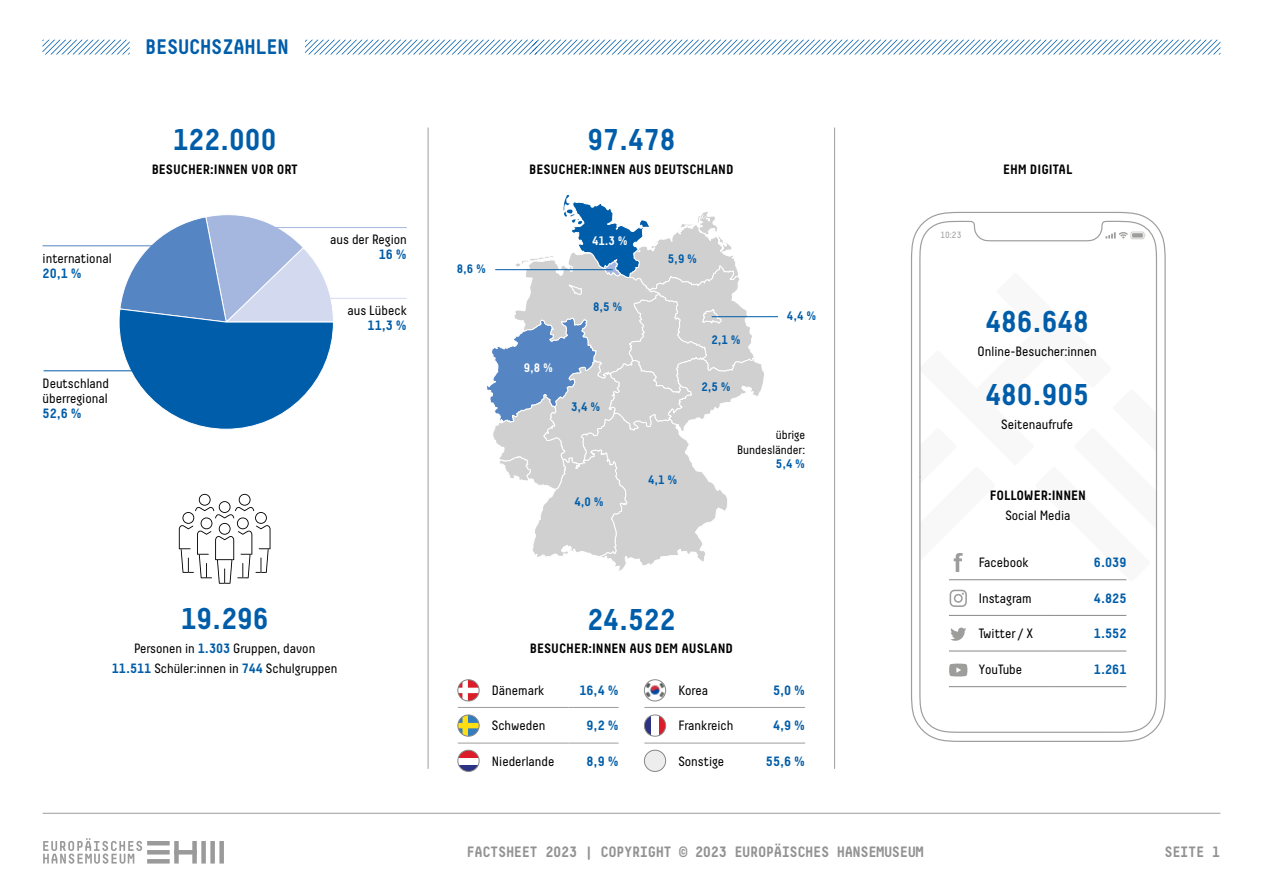
<style>
.page{position:relative;width:1263px;height:893px;background:#fff}
.page>*{position:absolute;margin:0;border:0;box-sizing:border-box;transform-origin:0 0}
.t1{font:700 30px "Decima Pro";color:#005da9}
.t2{font:700 21px "Decima Mono R";letter-spacing:-.075em;color:#005da9}
.t3{font:700 15px "Decima Mono R";letter-spacing:-.075em;color:#929292}
.t4{font:13.5px/15px "Decima Pro";color:#000}
.t5{font:700 13.5px "Decima Pro";color:#000}
.t6{font:700 13.5px "Decima Pro";color:#005da9}
.t7{font:700 12.3px "Decima Pro";color:#005da9}
.t8{font:12.3px/14.7px "Decima Pro";color:#000;text-align:right}
.t9{font:700 12.3px "Decima Pro";color:#fff}
.t10{font:9px "Decima Pro";color:#9d9e9e}
.s1{font-weight:700;color:#005da9}
</style>
<div class="page">
<svg style="left:43px;top:40px;width:87px;height:14px"></svg>
<svg style="left:305px;top:40px;width:915px;height:14px"></svg>
<svg style="left:118px;top:215px;width:216px;height:215px"></svg>
<svg style="left:486px;top:195px;width:279px;height:376px"></svg>
<div style="left:592px;top:236px;width:36px;height:9px;background:#005da9"></div>
<svg style="left:911px;top:212px;width:255px;height:530px"></svg>
<svg style="left:918px;top:220px;width:240px;height:513px"></svg>
<svg style="left:1105px;top:231px;width:41px;height:8px"></svg>
<hr style="left:949px;top:579px;width:105px;height:1px;background:#878787">
<hr style="left:1054px;top:579px;width:72px;height:1px;background:#878787">
<hr style="left:949px;top:615px;width:105px;height:1px;background:#878787">
<hr style="left:1054px;top:615px;width:72px;height:1px;background:#878787">
<hr style="left:949px;top:651px;width:105px;height:1px;background:#878787">
<hr style="left:1054px;top:651px;width:72px;height:1px;background:#878787">
<hr style="left:949px;top:686px;width:105px;height:1px;background:#878787">
<hr style="left:1054px;top:686px;width:72px;height:1px;background:#878787">
<svg style="left:954px;top:553px;width:9px;height:19px"></svg>
<svg style="left:950px;top:627px;width:16px;height:14px"></svg>
<svg style="left:949px;top:590px;width:18px;height:17px"></svg>
<svg style="left:949px;top:664px;width:18px;height:12px"></svg>
<hr style="left:428px;top:128px;width:1px;height:641px;background:#9d9d9c">
<hr style="left:834px;top:128px;width:1px;height:641px;background:#9d9d9c">
<hr style="left:458px;top:707px;width:110px;height:1px;background:#9d9d9c">
<hr style="left:568px;top:707px;width:51px;height:1px;background:#9d9d9c">
<hr style="left:458px;top:743px;width:110px;height:1px;background:#9d9d9c">
<hr style="left:568px;top:743px;width:51px;height:1px;background:#9d9d9c">
<svg style="left:458px;top:681px;width:21px;height:20px"></svg>
<div style="left:458px;top:679px;width:21px;height:22px;border:1px solid #878787;border-radius:50%"></div>
<svg style="left:458px;top:715px;width:21px;height:21px"></svg>
<div style="left:458px;top:715px;width:21px;height:21px;border:1px solid #878787;border-radius:50%"></div>
<svg style="left:458px;top:764px;width:21px;height:7px"></svg>
<svg style="left:458px;top:750px;width:21px;height:7px"></svg>
<div style="left:458px;top:750px;width:21px;height:22px;border:1px solid #878787;border-radius:50%"></div>
<hr style="left:644px;top:707px;width:111px;height:1px;background:#9d9d9c">
<hr style="left:755px;top:707px;width:50px;height:1px;background:#9d9d9c">
<hr style="left:644px;top:743px;width:111px;height:1px;background:#9d9d9c">
<hr style="left:755px;top:743px;width:50px;height:1px;background:#9d9d9c">
<div style="left:644px;top:750px;width:22px;height:21px;background:#ededed;border-radius:50%"></div>
<div style="left:644px;top:750px;width:22px;height:22px;border:1px solid #878787;border-radius:50%"></div>
<img style="left:644px;top:682px;width:22px;height:17px">
<div style="left:644px;top:679px;width:22px;height:22px;border:1px solid #878787;border-radius:50%"></div>
<svg style="left:644px;top:715px;width:7px;height:21px"></svg>
<svg style="left:659px;top:715px;width:7px;height:21px"></svg>
<div style="left:644px;top:715px;width:22px;height:21px;border:1px solid #878787;border-radius:50%"></div>
<hr style="left:313px;top:298px;width:94px;height:1px;background:#d3daf0">
<hr style="left:257px;top:227px;width:150px;height:1px;background:#a5b7df">
<hr style="left:43px;top:245px;width:125px;height:1px;background:#5685c4">
<hr style="left:44px;top:370px;width:123px;height:1px;background:#005da9">
<hr style="left:495px;top:269px;width:118px;height:1px;background:#005da9">
<hr style="left:712px;top:316px;width:66px;height:1px;background:#005da9">
<svg style="left:179px;top:494px;width:91px;height:90px"></svg>
<svg style="left:43px;top:838px;width:99px;height:26px"></svg>
<div style="left:174px;top:841px;width:5px;height:23px;background:#9a9a9a"></div>
<div style="left:201px;top:841px;width:5px;height:23px;background:#9a9a9a"></div>
<div style="left:192px;top:841px;width:5px;height:23px;background:#9a9a9a"></div>
<div style="left:210px;top:841px;width:5px;height:23px;background:#9a9a9a"></div>
<div style="left:219px;top:841px;width:5px;height:23px;background:#9a9a9a"></div>
<hr style="left:147px;top:841px;width:23px;height:4px;background:#9a9a9a">
<hr style="left:147px;top:850px;width:23px;height:4px;background:#9a9a9a">
<div style="left:147px;top:859px;width:23px;height:5px;background:#9a9a9a"></div>
<hr style="left:174px;top:850px;width:23px;height:4px;background:#9a9a9a">
<hr style="left:43px;top:813px;width:1177px;height:1px;background:#9d9d9c">
<h2 class="t2" style="left:144px;top:35px;width:146px">BESUCHSZAHLEN</h2>
<h1 class="t1" style="left:173px;top:122px;width:105px">122.000</h1>
<p class="t5" style="left:152px;top:161px;width:147px">BESUCHER:INNEN VOR ORT</p>
<h1 class="t1" style="left:588px;top:122px;width:89px">97.478</h1>
<p class="t5" style="left:529px;top:161px;width:206px">BESUCHER:INNEN AUS DEUTSCHLAND</p>
<p class="t5" style="left:1003px;top:161px;width:71px">EHM DIGITAL</p>
<p class="t4" style="left:43px;top:250px;width:70px">international</p>
<p class="t6" style="left:43px;top:265px;width:41px">20,1 %</p>
<p class="t4" style="left:330px;top:232px;width:78px">aus der Region</p>
<p class="t6" style="left:379px;top:246px;width:29px">16 %</p>
<p class="t7" style="left:457px;top:262px;width:31px">8,6 %</p>
<p class="t9" style="left:592px;top:234px;width:37px">41.3 %</p>
<p class="t7" style="left:668px;top:252px;width:31px">5,9 %</p>
<p class="t10" style="left:940px;top:230px;width:22px">10:23</p>
<p class="t4" style="left:43px;top:375px;width:68px">Deutschland überregional</p>
<p class="t6" style="left:43px;top:405px;width:41px">52,6 %</p>
<p class="t4" style="left:347px;top:302px;width:61px">aus Lübeck</p>
<p class="t6" style="left:368px;top:317px;width:41px">11,3 %</p>
<p class="t7" style="left:593px;top:299px;width:31px">8,5 %</p>
<p class="t9" style="left:524px;top:360px;width:31px">9,8 %</p>
<p class="t7" style="left:571px;top:399px;width:31px">3,4 %</p>
<p class="t7" style="left:711px;top:332px;width:31px">2,1 %</p>
<p class="t7" style="left:701px;top:379px;width:31px">2,5 %</p>
<p class="t7" style="left:787px;top:308px;width:31px">4,4 %</p>
<p class="t8" style="left:737px;top:427px;width:70px">übrige<br>Bundesländer:</p>
<p class="t7" style="left:776px;top:457px;width:31px">5,4 %</p>
<h1 class="t1" style="left:985px;top:303px;width:105px">486.648</h1>
<p class="t4" style="left:977px;top:343px;width:121px">Online-Besucher:innen</p>
<h1 class="t1" style="left:985px;top:377px;width:105px">480.905</h1>
<p class="t4" style="left:1001px;top:417px;width:73px">Seitenaufrufe</p>
<p class="t7" style="left:648px;top:472px;width:31px">4,1 %</p>
<p class="t7" style="left:574px;top:494px;width:31px">4,0 %</p>
<p class="t5" style="left:990px;top:488px;width:98px">FOLLOWER:INNEN</p>
<p class="t4" style="left:1005px;top:508px;width:67px">Social Media</p>
<h1 class="t1" style="left:181px;top:601px;width:89px">19.296</h1>
<p class="t4" style="left:112px;top:639px;width:227px;line-height:19.5px;text-align:center">Personen in <span class="s1">1.303</span> Gruppen, davon<br><span class="s1">11.511</span> Schüler:innen in <span class="s1">744</span> Schulgruppen</p>
<h1 class="t1" style="left:588px;top:601px;width:89px">24.522</h1>
<p class="t5" style="left:530px;top:641px;width:205px">BESUCHER:INNEN AUS DEM AUSLAND</p>
<p class="t4" style="left:979px;top:555px;width:52px">Facebook</p>
<p class="t6" style="left:1094px;top:554px;width:34px">6.039</p>
<p class="t4" style="left:979px;top:590px;width:54px">Instagram</p>
<p class="t6" style="left:1094px;top:590px;width:34px">4.825</p>
<p class="t4" style="left:979px;top:626px;width:56px">Twitter / X</p>
<p class="t6" style="left:1094px;top:625px;width:34px">1.552</p>
<p class="t4" style="left:979px;top:662px;width:45px">YouTube</p>
<p class="t6" style="left:1094px;top:661px;width:34px">1.261</p>
<p class="t4" style="left:492px;top:682px;width:54px">Dänemark</p>
<p class="t6" style="left:579px;top:682px;width:41px">16,4 %</p>
<p class="t4" style="left:492px;top:718px;width:55px">Schweden</p>
<p class="t6" style="left:586px;top:718px;width:34px">9,2 %</p>
<p class="t4" style="left:492px;top:754px;width:64px">Niederlande</p>
<p class="t6" style="left:586px;top:753px;width:34px">8,9 %</p>
<p class="t4" style="left:678px;top:682px;width:31px">Korea</p>
<p class="t6" style="left:773px;top:682px;width:34px">5,0 %</p>
<p class="t4" style="left:678px;top:718px;width:57px">Frankreich</p>
<p class="t6" style="left:773px;top:718px;width:34px">4,9 %</p>
<p class="t4" style="left:678px;top:754px;width:47px">Sonstige</p>
<p class="t6" style="left:766px;top:753px;width:41px">55,6 %</p>
<p class="t3" style="left:466px;top:843px;width:459px">FACTSHEET 2023 | COPYRIGHT © 2023 EUROPÄISCHES HANSEMUSEUM</p>
<p class="t3" style="left:1164px;top:843px;width:58px">SEITE 1</p>
</div>
